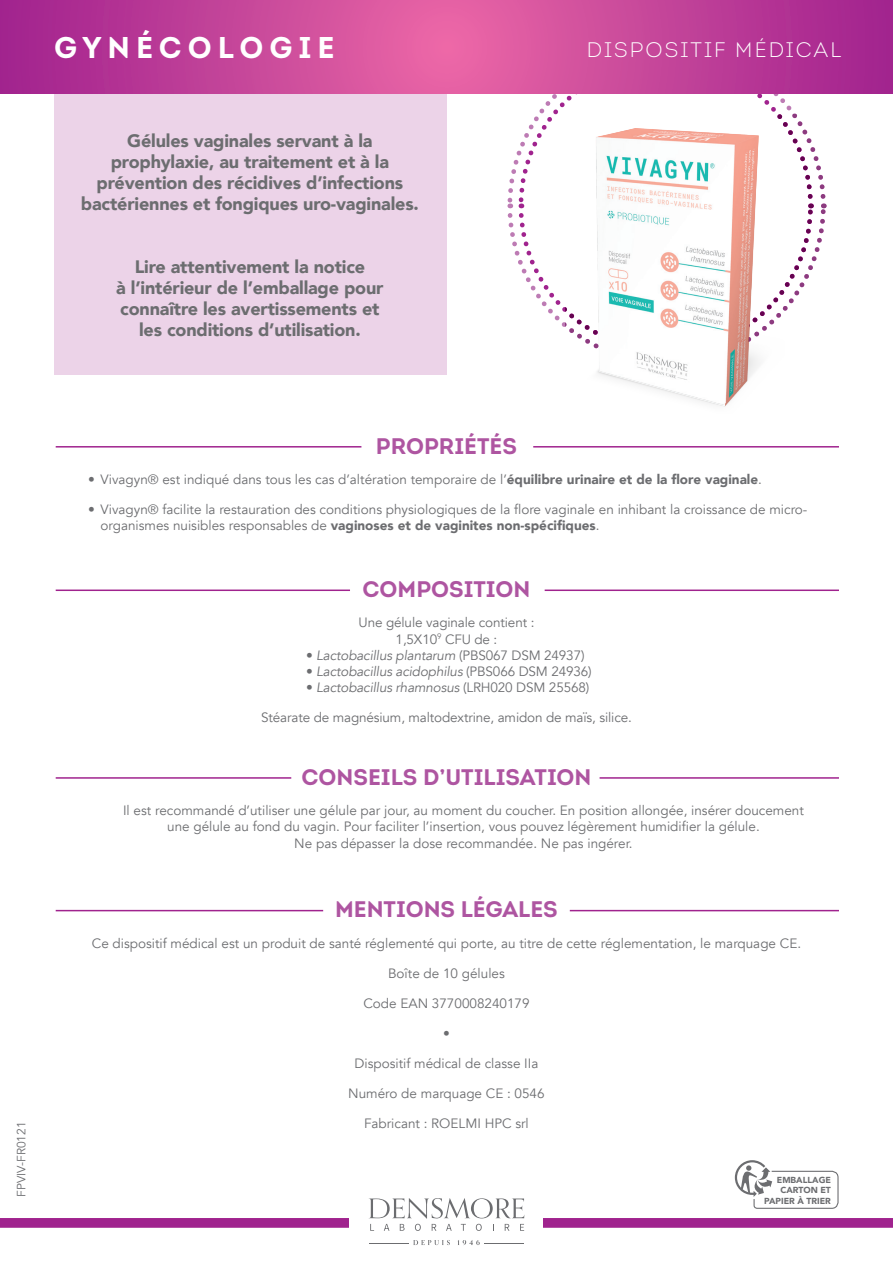
<style>
.page{position:relative;width:893px;height:1263px;background:#fff}
.page>*{position:absolute;margin:0;border:0;box-sizing:border-box;transform-origin:0 0}
.t1{font:700 30px "Intro";letter-spacing:.2em;color:#fff}
.t2{font:700 22.5px "Intro";color:#ae55a1}
.t3{font:300 21px "Intro";letter-spacing:.1em;color:#fff}
.t4{font:900 18px/21px "Avenir";letter-spacing:-.01em;color:#6c6d70;text-align:center}
.t5{font:13.5px/16.2px "Avenir";color:#6c6d70;text-align:center}
.t6{font:italic 13.5px "Avenir";letter-spacing:-.01em;color:#6c6d70}
.t7{font:12px "Avenir";color:#6c6d70}
.t8{font:900 8.7px "Avenir";color:#6c6d70}
.s1{font-weight:900}
.s2{font-style:normal}
</style>
<div class="page">
<svg style="left:507px;top:94px;width:290px;height:233px"></svg>
<div style="left:54px;top:81px;width:392px;height:294px;background:#ecd3e8"></div>
<hr style="left:56px;top:446px;width:305px;height:1px;background:#a0238e">
<hr style="left:533px;top:446px;width:306px;height:1px;background:#a0238e">
<svg style="left:735px;top:1160px;width:104px;height:49px"></svg>
<div style="left:0;top:1218px;width:893px;height:10px;background:#a0238e"></div>
<div style="left:350px;top:1185px;width:193px;height:76px;background:#fff"></div>
<svg style="left:413px;top:1240px;width:37px;height:5px"></svg>
<svg style="left:458px;top:1240px;width:22px;height:5px"></svg>
<svg style="left:369px;top:1198px;width:155px;height:33px"></svg>
<hr style="left:484px;top:1243px;width:40px;height:1px;background:#6c6d70">
<hr style="left:369px;top:1243px;width:40px;height:1px;background:#6c6d70">
<hr style="left:56px;top:589px;width:294px;height:2px;background:#a0238e">
<hr style="left:545px;top:589px;width:294px;height:2px;background:#a0238e">
<hr style="left:56px;top:777px;width:235px;height:2px;background:#a0238e">
<hr style="left:600px;top:777px;width:239px;height:2px;background:#a0238e">
<hr style="left:56px;top:910px;width:267px;height:1px;background:#a0238e">
<hr style="left:570px;top:910px;width:269px;height:1px;background:#a0238e">
<svg style="left:0;top:0;width:893px;height:94px;background:#c44399"></svg>
<img style="left:565px;top:115px;width:262px;height:292px">
<img style="left:596px;top:128px;width:163px;height:277px">
<h1 class="t1" style="left:54px;top:28px;width:282px">GYNÉCOLOGIE</h1>
<h3 class="t3" style="left:511px;top:37px;width:330px">COMPLÉMENT ALIMENTAIRE</h3>
<h3 class="t3" style="left:587px;top:37px;width:256px">DISPOSITIF MÉDICAL</h3>
<h3 class="t4" style="left:81px;top:130px;width:339px">Gélules vaginales servant à la prophylaxie, au traitement et à la prévention des récidives d’infections bactériennes et fongiques uro-vaginales.</h3>
<h3 class="t4" style="left:116px;top:256px;width:269px">Lire attentivement la notice<br>à l’intérieur de l’emballage pour connaître les avertissements et les conditions d’utilisation.</h3>
<p class="t7" style="left:14px;top:1197px;width:77px;rotate:-90deg">FPVIV-FR0121</p>
<h2 class="t2" style="left:376px;top:432px;width:143px">PROPRIÉTÉS</h2>
<p class="t5" style="left:88px;top:471px;width:675px">• Vivagyn® est indiqué dans tous les cas d’altération temporaire de l’<span class="s1">équilibre urinaire et de la flore vaginale</span>.</p>
<p class="t5" style="left:101px;top:501px;width:708px;text-align:left;text-indent:-12px">• Vivagyn® facilite la restauration des conditions physiologiques de la flore vaginale en inhibant la croissance de micro&shy;organismes nuisibles responsables de <span class="s1">vaginoses et de vaginites non-spécifiques</span>.</p>
<h2 class="t2" style="left:362px;top:575px;width:169px">COMPOSITION</h2>
<p class="t5" style="left:359px;top:615px;width:177px">Une gélule vaginale contient :<br>1,5X10<sup>9</sup> CFU de :</p>
<p class="t6" style="left:306px;top:647px;width:280px"><span class="s2">•</span> Lactobacillus plantarum <span class="s2">(PBS067 DSM 24937)</span></p>
<p class="t6" style="left:306px;top:663px;width:287px"><span class="s2">•</span> Lactobacillus acidophilus <span class="s2">(PBS066 DSM 24936)</span></p>
<p class="t6" style="left:306px;top:680px;width:285px"><span class="s2">•</span> Lactobacillus rhamnosus <span class="s2">(LRH020 DSM 25568)</span></p>
<p class="t5" style="left:261px;top:710px;width:372px">Stéarate de magnésium, maltodextrine, amidon de maïs, silice.</p>
<h2 class="t2" style="left:301px;top:763px;width:291px">CONSEILS D’UTILISATION</h2>
<p class="t5" style="left:123px;top:803px;width:682px">Il est recommandé d’utiliser une gélule par jour, au moment du coucher. En position allongée, insérer doucement une gélule au fond du vagin. Pour faciliter l’insertion, vous pouvez légèrement humidifier la gélule.<br>Ne pas dépasser la dose recommandée. Ne pas ingérer.</p>
<h2 class="t2" style="left:335px;top:895px;width:224px">MENTIONS LÉGALES</h2>
<p class="t5" style="left:92px;top:935px;width:711px">Ce dispositif médical est un produit de santé réglementé qui porte, au titre de cette réglementation, le marquage CE.</p>
<p class="t5" style="left:388px;top:965px;width:118px">Boîte de 10 gélules</p>
<p class="t5" style="left:363px;top:995px;width:168px">Code EAN 3770008240179</p>
<p class="t5" style="left:443px;top:1025px;width:8px">•</p>
<p class="t5" style="left:355px;top:1055px;width:185px">Dispositif médical de classe IIa</p>
<p class="t5" style="left:348px;top:1085px;width:198px">Numéro de marquage CE : 0546</p>
<p class="t5" style="left:364px;top:1115px;width:166px">Fabricant : ROELMI HPC srl</p>
<p class="t8" style="left:777px;top:1172px;width:49px">Emballage</p>
<p class="t8" style="left:780px;top:1183px;width:52px">carton et</p>
<p class="t8" style="left:764px;top:1193px;width:68px">papier à trier</p>
</div>
